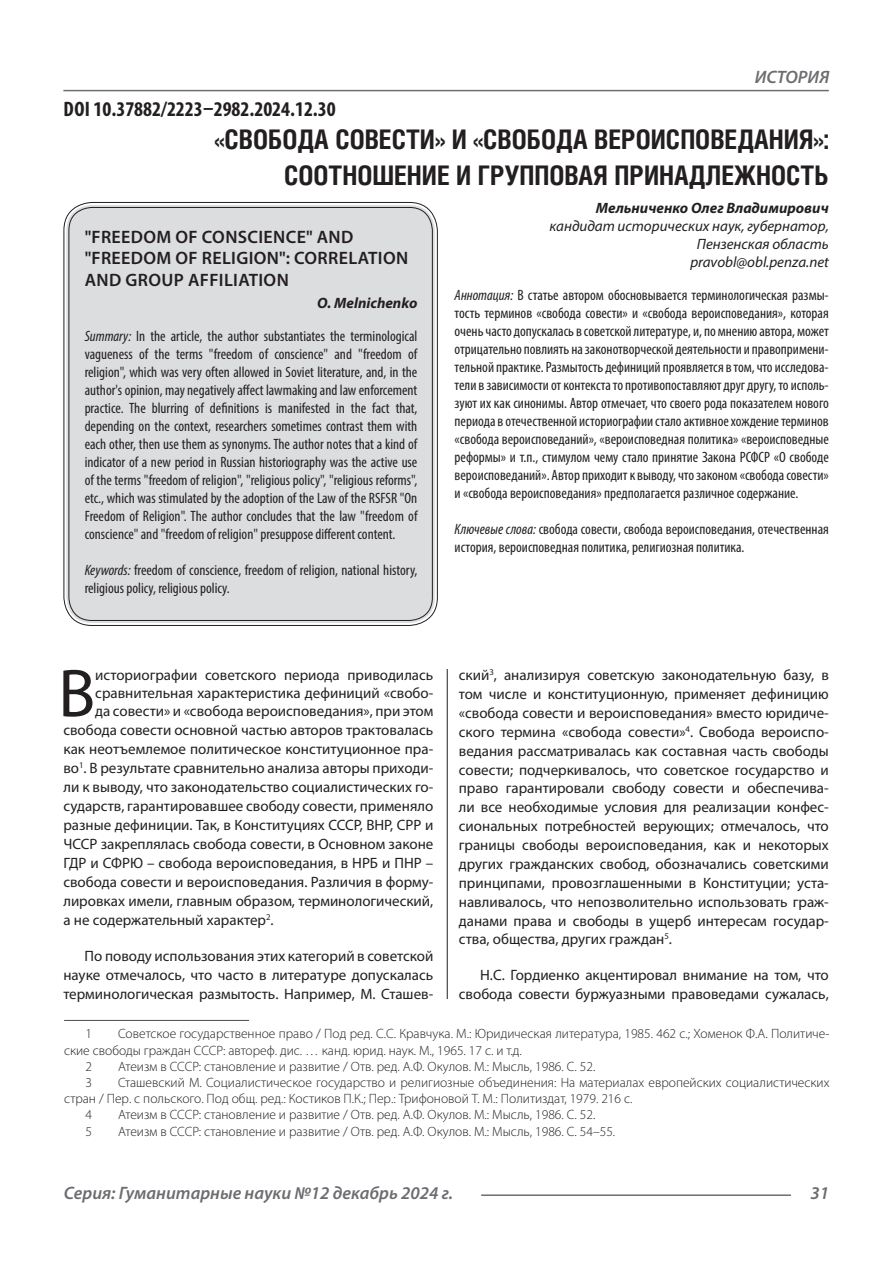
<style>
.page{position:relative;width:893px;height:1263px;background:#fff}
.page>*{position:absolute;margin:0;border:0;box-sizing:border-box;transform-origin:0 0}
.Статья_текст_первый{font:68.4px "Myriad Pro";color:#231f20}
.Статья_название{font:700 27px/36px "Helios Cond C";color:#231f20;text-align:right}
.ДОИ{font:700 condensed 21px "Myriad Pro";color:#231f20}
.Статья_название_англ{font:600 18px/21.6px "Myriad Pro";letter-spacing:.02em;color:#231f20}
.t1{font:italic 600 18px "Myriad Pro";color:#6c6d70}
.Статья_текст{font:15px/18.9px "Myriad Pro";color:#231f20;text-align:justify}
.Статья_аннотация_тек{font:condensed 15px/18px "Myriad Pro";color:#231f20;text-align:justify}
.Статья_аннотация_анг{font:condensed 15px/18px "Myriad Pro";color:#231f20;text-align:justify}
.Статья_текст_первый-2{font:15px "Myriad Pro";color:#231f20}
.Статья_автор_инфо{font:italic 15px "Myriad Pro";color:#231f20}
.Статья_автор_инфо-2{font:italic 700 15px "Myriad Pro";color:#231f20}
.Статья_автор_англ{font:italic 700 15px "Myriad Pro";color:#231f20}
.Сноска{font:300 13.5px/16.2px "Myriad Pro";color:#231f20}
.s1{font-style:italic}
</style>
<div class="page">
<hr style="left:447px;top:128px;width:1px;height:1007px;background:#231f20">
<hr style="left:63px;top:90px;width:766px;height:1px;background:#6c6d70">
<hr style="left:481px;top:1194px;width:310px;height:2px;background:#6c6d70">
<div style="left:66px;top:205px;width:369px;height:418px;background:#dcdddf;border-radius:26px"></div>
<div style="left:441px;top:999px;width:11px;height:144px;background:#fff"></div>
<hr style="left:64px;top:1020px;width:185px;height:1px;background:#4b4c4d">
<p class="ДОИ" style="left:64px;top:96px;width:274px">DOI 10.37882/2223–2982.2024.12.30</p>
<p class="t1" style="left:755px;top:66px;width:76px">ИСТОРИЯ</p>
<p class="Статья_название" style="left:214px;top:121px;width:616px">«СВОБОДА СОВЕСТИ» И «СВОБОДА ВЕРОИСПОВЕДАНИЯ»:<br>СООТНОШЕНИЕ И ГРУППОВАЯ ПРИНАДЛЕЖНОСТЬ</p>
<p class="Статья_автор_инфо-2" style="left:596px;top:198px;width:235px">Мельниченко Олег Владимирович</p>
<p class="Статья_автор_инфо" style="left:549px;top:217px;width:281px">кандидат исторических наук, губернатор,</p>
<p class="Статья_автор_инфо" style="left:697px;top:235px;width:133px">Пензенская область</p>
<p class="Статья_автор_инфо" style="left:690px;top:253px;width:140px">pravobl@obl.penza.net</p>
<p class="Статья_аннотация_тек" style="left:455px;top:286px;width:376px"><span class="s1">Аннотация:</span> В статье автором обосновывается терминологическая размы&shy;тость терминов «свобода совести» и «свобода вероисповедания», которая очень часто допускалась в советской литературе, и, по мнению автора, может отрицательно повлиять на законотворческой деятельности и правопримени&shy;тельной практике. Размытость дефиниций проявляется в том, что исследова&shy;тели в зависимости от контекста то противопоставляют друг другу, то исполь&shy;зуют их как синонимы. Автор отмечает, что своего рода показателем нового периода в отечественной историографии стало активное хождение терминов «свобода вероисповеданий», «вероисповедная политика» «вероисповедные реформы» и т.п., стимулом чему стало принятие Закона РСФСР «О свободе вероисповеданий». Автор приходит к выводу, что законом «свобода совести» и «свобода вероисповедания» предполагается различное содержание.</p>
<p class="Статья_аннотация_тек" style="left:455px;top:520px;width:376px"><span class="s1">Ключевые слова:</span> свобода совести, свобода вероисповедания, отечественная история, вероисповедная политика, религиозная политика.</p>
<p class="Статья_название_англ" style="left:85px;top:225px;width:325px">"FREEDOM OF CONSCIENCE" AND "FREEDOM OF RELIGION": CORRELATION<br>AND GROUP AFFILIATION</p>
<p class="Статья_автор_англ" style="left:317px;top:293px;width:102px">O. Melnichenko</p>
<p class="Статья_аннотация_анг" style="left:85px;top:327px;width:334px"><span class="s1">Summary:</span> In the article, the author substantiates the terminological vagueness of the terms "freedom of conscience" and "freedom of religion", which was very often allowed in Soviet literature, and, in the author's opinion, may negatively affect lawmaking and law enforcement practice. The blurring of definitions is manifested in the fact that, depending on the context, researchers sometimes contrast them with each other, then use them as synonyms. The author notes that a kind of indicator of a new period in Russian historiography was the active use of the terms "freedom of religion", "religious policy", "religious reforms", etc., which was stimulated by the adoption of the Law of the RSFSR "On Freedom of Religion". The author concludes that the law "freedom of conscience" and "freedom of religion" presuppose different content.</p>
<p class="Статья_аннотация_анг" style="left:85px;top:561px;width:334px"><span class="s1">Keywords:</span> freedom of conscience, freedom of religion, national history, religious policy, religious policy.</p>
<p class="Статья_текст_первый" style="left:58px;top:651px;width:39px">В</p>
<p class="Статья_текст_первый-2" style="left:95px;top:666px;width:340px">историографии советского периода приводилась</p>
<p class="Статья_текст_первый-2" style="left:95px;top:684px;width:340px">сравнительная характеристика дефиниций «свобо-</p>
<p class="Статья_текст_первый-2" style="left:95px;top:702px;width:340px">да совести» и «свобода вероисповедания», при этом</p>
<p class="Статья_текст_первый-2" style="left:63px;top:721px;width:371px">свобода совести основной частью авторов трактовалась</p>
<p class="Статья_текст_первый-2" style="left:63px;top:740px;width:371px">как неотъемлемое политическое конституционное пра-</p>
<p class="Статья_текст_первый-2" style="left:63px;top:759px;width:371px">во<sup>1</sup>. В результате сравнительно анализа авторы приходи-</p>
<p class="Статья_текст_первый-2" style="left:63px;top:778px;width:371px">ли к выводу, что законодательство социалистических го-</p>
<p class="Статья_текст_первый-2" style="left:63px;top:797px;width:371px">сударств, гарантировавшее свободу совести, применяло</p>
<p class="Статья_текст_первый-2" style="left:63px;top:816px;width:371px">разные дефиниции. Так, в Конституциях СССР, ВНР, СРР и</p>
<p class="Статья_текст_первый-2" style="left:63px;top:835px;width:371px">ЧССР закреплялась свобода совести, в Основном законе</p>
<p class="Статья_текст_первый-2" style="left:63px;top:854px;width:371px">ГДР и СФРЮ – свобода вероисповедания, в НРБ и ПНР –</p>
<p class="Статья_текст_первый-2" style="left:63px;top:873px;width:371px">свобода совести и вероисповедания. Различия в форму-</p>
<p class="Статья_текст_первый-2" style="left:63px;top:892px;width:371px">лировках имели, главным образом, терминологический,</p>
<p class="Статья_текст_первый-2" style="left:63px;top:911px;width:212px">а не содержательный характер<sup>2</sup>.</p>
<p class="Статья_текст" style="left:63px;top:946px;width:371px;text-indent:21px">По поводу использования этих категорий в советской науке отмечалось, что часто в литературе допускалась терминологическая размытость. Например, М. Сташев-</p>
<p class="Статья_текст" style="left:459px;top:665px;width:371px">ский<sup>3</sup>, анализируя советскую законодательную базу, в том числе и конституционную, применяет дефиницию «свобода совести и вероисповедания» вместо юридиче&shy;ского термина «свобода совести»<sup>4</sup>. Свобода вероиспо&shy;ведания рассматривалась как составная часть свободы совести; подчеркивалось, что советское государство и право гарантировали свободу совести и обеспечива&shy;ли все необходимые условия для реализации конфес&shy;сиональных потребностей верующих; отмечалось, что границы свободы вероисповедания, как и некоторых других гражданских свобод, обозначались советскими принципами, провозглашенными в Конституции; уста&shy;навливалось, что непозволительно использовать граж&shy;данами права и свободы в ущерб интересам государ&shy;ства, общества, других граждан<sup>5</sup>.</p>
<p class="Статья_текст" style="left:459px;top:965px;width:371px;text-align:right">Н.С. Гордиенко акцентировал внимание на том, что свобода совести буржуазными правоведами сужалась,</p>
<p class="Сноска" style="left:64px;top:1025px;width:767px;text-indent:54px">Советское государственное право / Под ред. С.С. Кравчука. М.: Юридическая литература, 1985. 462 с.; Хоменок Ф.А. Политиче&shy;ские свободы граждан СССР: автореф. дис. … канд. юрид. наук. М., 1965. 17 с. и т.д.</p>
<p class="Сноска" style="left:85px;top:1058px;width:8px">2</p>
<p class="Сноска" style="left:118px;top:1058px;width:479px">Атеизм в СССР: становление и развитие / Отв. ред. А.Ф. Окулов. М.: Мысль, 1986. С. 52.</p>
<p class="Сноска" style="left:85px;top:1074px;width:8px">3</p>
<p class="Сноска" style="left:85px;top:1025px;width:8px">1</p>
<p class="Сноска" style="left:64px;top:1074px;width:767px;text-indent:54px">Сташевский М. Социалистическое государство и религиозные объединения: На материалах европейских социалистических стран / Пер. с польского. Под общ. ред.: Костиков П.К.; Пер.: Трифоновой Т. М.: Политиздат, 1979. 216 с.</p>
<p class="Сноска" style="left:85px;top:1106px;width:8px">4</p>
<p class="Сноска" style="left:118px;top:1106px;width:479px">Атеизм в СССР: становление и развитие / Отв. ред. А.Ф. Окулов. М.: Мысль, 1986. С. 52.</p>
<p class="Сноска" style="left:85px;top:1123px;width:8px">5</p>
<p class="Сноска" style="left:118px;top:1123px;width:499px">Атеизм в СССР: становление и развитие / Отв. ред. А.Ф. Окулов. М.: Мысль, 1986. С. 54–55.</p>
<p class="t1" style="left:64px;top:1182px;width:391px">Серия: Гуманитарные науки №12 декабрь 2024 г.</p>
<p class="t1" style="left:810px;top:1182px;width:20px">31</p>
</div>
